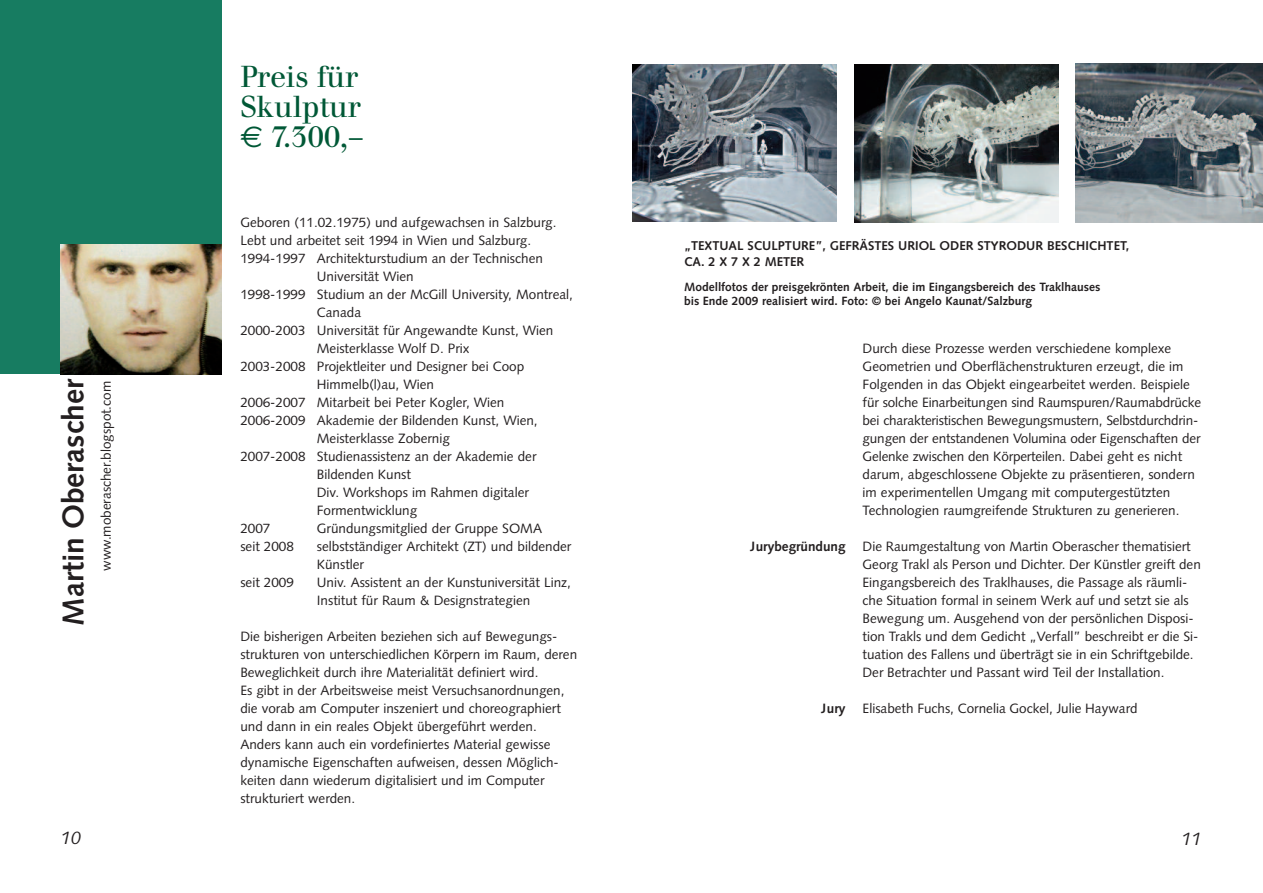
<style>
.page{position:relative;width:1263px;height:893px;background:#fff}
.page>*{position:absolute;margin:0;border:0;box-sizing:border-box;transform-origin:0 0}
.t1{font:30px/30px "Walbaum";color:#005836}
.t2{font:700 30px "Syntax";color:#231f20}
.t3{font:italic 18px "Syntax";color:#231f20}
.t4{font:13.5px/18px "Syntax";color:#231f20}
.t5{font:700 13.5px "Syntax";color:#231f20}
.t6{font:700 12.75px/15.3px "Syntax";color:#231f20}
.t7{font:700 12px/14.4px "Syntax";color:#231f20}
.s1{font-family:"Euro Sans"}
</style>
<div class="page">
<img style="left:633px;top:64px;width:204px;height:158px">
<div style="left:0;top:0;width:222px;height:374px;background:#177c61"></div>
<img style="left:60px;top:244px;width:162px;height:130px">
<img style="left:854px;top:64px;width:204px;height:159px">
<img style="left:1076px;top:64px;width:187px;height:159px">
<h1 class="t2" style="left:61px;top:626px;width:248px;rotate:-90deg">Martin Oberascher</h1>
<p class="t4" style="left:98px;top:571px;width:191px;rotate:-90deg">www.moberascher.blogspot.com</p>
<h2 class="t3" style="left:61px;top:831px;width:21px">10</h2>
<h1 class="t1" style="left:240px;top:64px;width:125px">Preis für<br>Skulptur <span class="s1">€</span> 7.300,–</h1>
<p class="t4" style="left:240px;top:214px;width:318px">Geboren (11.02.1975) und aufgewachsen in Salzburg.</p>
<p class="t4" style="left:240px;top:232px;width:292px">Lebt und arbeitet seit 1994 in Wien und Salzburg.</p>
<p class="t4" style="left:240px;top:250px;width:304px">1994-1997 Architekturstudium an der Technischen</p>
<p class="t4" style="left:317px;top:268px;width:98px">Universität Wien</p>
<p class="t4" style="left:240px;top:286px;width:334px">1998-1999 Studium an der McGill University, Montreal,</p>
<p class="t4" style="left:317px;top:304px;width:46px">Canada</p>
<p class="t4" style="left:240px;top:322px;width:315px">2000-2003 Universität für Angewandte Kunst, Wien</p>
<p class="t4" style="left:317px;top:340px;width:154px">Meisterklasse Wolf D. Prix</p>
<p class="t4" style="left:240px;top:358px;width:285px">2003-2008 Projektleiter und Designer bei Coop</p>
<p class="t4" style="left:317px;top:376px;width:119px">Himmelb(l)au, Wien</p>
<p class="t4" style="left:240px;top:394px;width:265px">2006-2007 Mitarbeit bei Peter Kogler, Wien</p>
<p class="t4" style="left:240px;top:412px;width:299px">2006-2009 Akademie der Bildenden Kunst, Wien,</p>
<p class="t4" style="left:317px;top:430px;width:135px">Meisterklasse Zobernig</p>
<p class="t4" style="left:240px;top:448px;width:298px">2007-2008 Studienassistenz an der Akademie der</p>
<p class="t4" style="left:317px;top:466px;width:96px">Bildenden Kunst</p>
<p class="t4" style="left:317px;top:484px;width:214px">Div. Workshops im Rahmen digitaler</p>
<p class="t4" style="left:317px;top:502px;width:102px">Formentwicklung</p>
<p class="t4" style="left:240px;top:520px;width:31px">2007</p>
<p class="t4" style="left:317px;top:520px;width:227px">Gründungsmitglied der Gruppe SOMA</p>
<p class="t4" style="left:240px;top:538px;width:55px">seit 2008</p>
<p class="t4" style="left:317px;top:538px;width:256px">selbstständiger Architekt (ZT) und bildender<br>Künstler</p>
<p class="t4" style="left:240px;top:574px;width:55px">seit 2009</p>
<p class="t4" style="left:317px;top:574px;width:256px">Univ. Assistent an der Kunstuniversität Linz,<br>Institut für Raum &amp; Designstrategien</p>
<p class="t4" style="left:240px;top:628px;width:338px">Die bisherigen Arbeiten beziehen sich auf Bewegungs&shy;strukturen von unterschiedlichen Körpern im Raum, deren Beweglichkeit durch ihre Materialität definiert wird.<br>Es gibt in der Arbeitsweise meist Versuchsanordnungen, die vorab am Computer inszeniert und choreographiert und dann in ein reales Objekt übergeführt werden.<br>Anders kann auch ein vordefiniertes Material gewisse dynamische Eigenschaften aufweisen, dessen Möglich&shy;keiten dann wiederum digitalisiert und im Computer strukturiert werden.</p>
<p class="t6" style="left:684px;top:239px;width:447px">„TEXTUAL SCULPTURE”, GEFRÄSTES URIOL ODER STYRODUR BESCHICHTET,<br>CA. 2 X 7 X 2 METER</p>
<p class="t7" style="left:684px;top:281px;width:418px">Modellfotos der preisgekrönten Arbeit, die im Eingangsbereich des Traklhauses bis Ende 2009 realisiert wird. Foto: © bei Angelo Kaunat/Salzburg</p>
<p class="t4" style="left:863px;top:340px;width:340px">Durch diese Prozesse werden verschiedene komplexe Geometrien und Oberflächenstrukturen erzeugt, die im Folgenden in das Objekt eingearbeitet werden. Beispiele für solche Einarbeitungen sind Raumspuren/Raumabdrücke bei charakteristischen Bewegungsmustern, Selbstdurchdrin&shy;gungen der entstandenen Volumina oder Eigenschaften der Gelenke zwischen den Körperteilen. Dabei geht es nicht darum, abgeschlossene Objekte zu präsentieren, sondern im experimentellen Umgang mit computergestützten Technologien raumgreifende Strukturen zu generieren.</p>
<p class="t5" style="left:750px;top:541px;width:97px">Jurybegründung</p>
<p class="t4" style="left:862px;top:538px;width:340px">Die Raumgestaltung von Martin Oberascher thematisiert Georg Trakl als Person und Dichter. Der Künstler greift den Eingangsbereich des Traklhauses, die Passage als räumli&shy;che Situation formal in seinem Werk auf und setzt sie als Bewegung um. Ausgehend von der persönlichen Disposi&shy;tion Trakls und dem Gedicht „Verfall” beschreibt er die Si&shy;tuation des Fallens und überträgt sie in ein Schriftgebilde.<br>Der Betrachter und Passant wird Teil der Installation.</p>
<p class="t5" style="left:822px;top:703px;width:25px">Jury</p>
<p class="t4" style="left:863px;top:700px;width:276px">Elisabeth Fuchs, Cornelia Gockel, Julie Hayward</p>
<h2 class="t3" style="left:1182px;top:831px;width:21px">11</h2>
</div>
